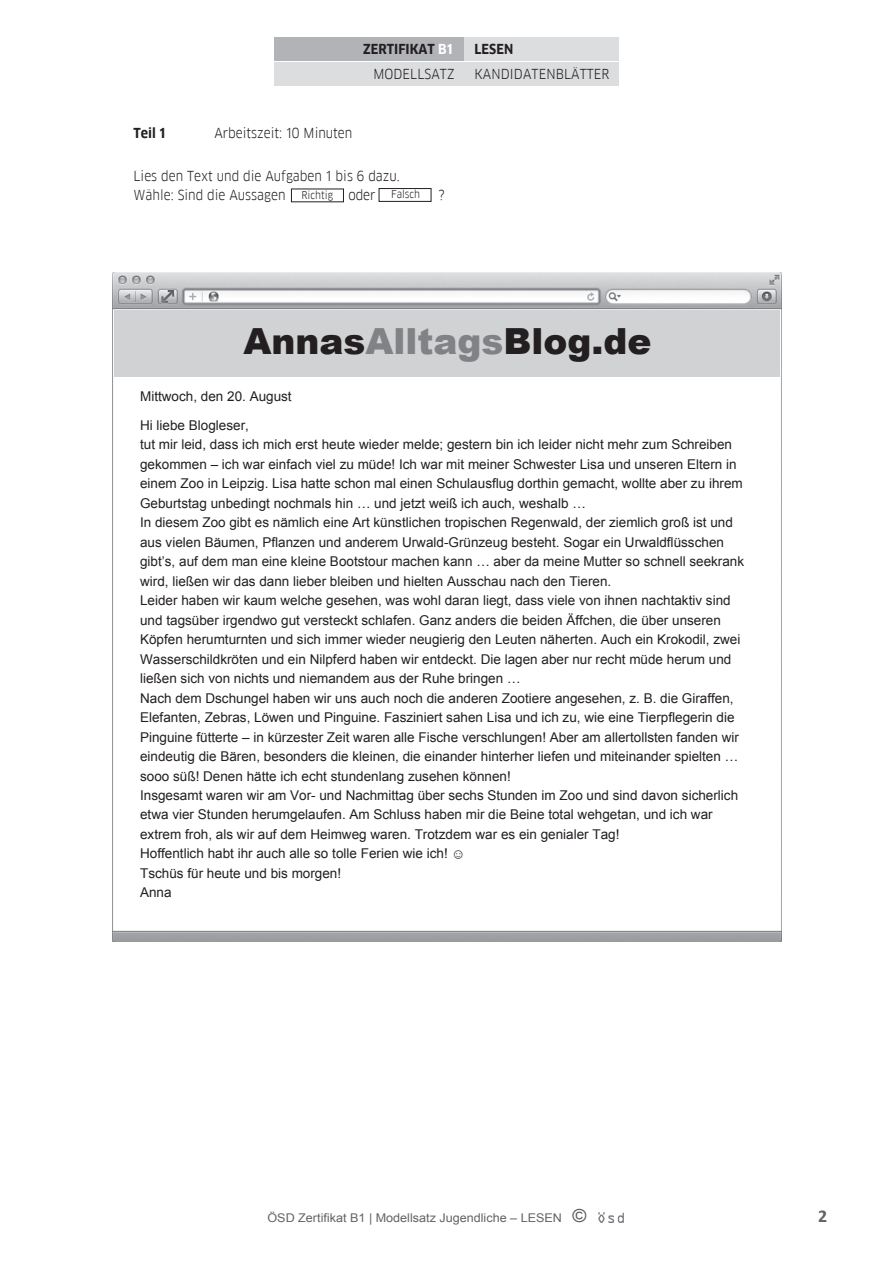
<style>
.page{position:relative;width:893px;height:1263px;background:#fff}
.page>*{position:absolute;margin:0;border:0;box-sizing:border-box;transform-origin:0 0}
.t1{font:900 36px "Arial";color:#231f20}
.t2{font:700 18px "Calibri";color:#636366}
.t3{font:13.5px/19.5px "Arial";color:#231f20}
.t4{font:13.5px/19.5px "Goethe FF Clan";color:#231f20}
.t5{font:700 13.5px "Goethe FF Clan";color:#231f20}
.t6{font:12px "Arial";color:#636366;scale:1.05 1}
.t7{font:10.5px "Goethe FF Clan";color:#231f20}
.s1{color:#fff}
.s2{color:#808285}
.s3{font-size:18px;color:#57585a}
</style>
<div class="page">
<img style="left:598px;top:1213px;width:25px;height:9px">
<img style="left:112px;top:272px;width:669px;height:669px">
<div style="left:274px;top:62px;width:345px;height:23px;background:#dcdddf"></div>
<div style="left:463px;top:37px;width:156px;height:24px;background:#dcdddf"></div>
<div style="left:274px;top:37px;width:189px;height:24px;background:#b2b3b7"></div>
<div style="left:379px;top:188px;width:52px;height:14px;border:1px solid #231f20"></div>
<div style="left:114px;top:310px;width:665px;height:67px;background:#d1d2d4"></div>
<p class="t5" style="left:363px;top:41px;width:91px">ZERTIFIKAT <span class="s1">B1</span></p>
<p class="t4" style="left:373px;top:64px;width:83px">MODELLSATZ</p>
<p class="t5" style="left:134px;top:125px;width:33px">Teil 1</p>
<p class="t4" style="left:214px;top:123px;width:139px">Arbeitszeit: 10 Minuten</p>
<p class="t4" style="left:134px;top:166px;width:268px">Lies den Text und die Aufgaben 1 bis 6 dazu.<br>Wähle: Sind die Aussagen</p>
<p class="t4" style="left:348px;top:185px;width:29px">oder</p>
<p class="t4" style="left:438px;top:185px;width:8px">?</p>
<p class="t7" style="left:301px;top:188px;width:33px">Richtig</p>
<p class="t7" style="left:391px;top:188px;width:31px">Falsch</p>
<p class="t5" style="left:474px;top:41px;width:40px">LESEN</p>
<p class="t4" style="left:474px;top:64px;width:137px">KANDIDATENBLÄTTER</p>
<h1 class="t1" style="left:243px;top:315px;width:410px">Annas<span class="s2">Alltags</span>Blog.de</h1>
<p class="t3" style="left:140px;top:382px;width:153px;line-height:28.5px">Mittwoch, den 20. August<br>Hi liebe Blogleser,</p>
<p class="t3" style="left:140px;top:435px;width:606px">tut mir leid, dass ich mich erst heute wieder melde; gestern bin ich leider nicht mehr zum Schreiben gekommen – ich war einfach viel zu müde! Ich war mit meiner Schwester Lisa und unseren Eltern in einem Zoo in Leipzig. Lisa hatte schon mal einen Schulausflug dorthin gemacht, wollte aber zu ihrem Geburtstag unbedingt nochmals hin … und jetzt weiß ich auch, weshalb …<br>In diesem Zoo gibt es nämlich eine Art künstlichen tropischen Regenwald, der ziemlich groß ist und aus vielen Bäumen, Pflanzen und anderem Urwald-Grünzeug besteht. Sogar ein Urwaldflüsschen gibt’s, auf dem man eine kleine Bootstour machen kann … aber da meine Mutter so schnell seekrank wird, ließen wir das dann lieber bleiben und hielten Ausschau nach den Tieren.<br>Leider haben wir kaum welche gesehen, was wohl daran liegt, dass viele von ihnen nachtaktiv sind und tagsüber irgendwo gut versteckt schlafen. Ganz anders die beiden Äffchen, die über unseren Köpfen herumturnten und sich immer wieder neugierig den Leuten näherten. Auch ein Krokodil, zwei Wasserschildkröten und ein Nilpferd haben wir entdeckt. Die lagen aber nur recht müde herum und ließen sich von nichts und niemandem aus der Ruhe bringen …<br>Nach dem Dschungel haben wir uns auch noch die anderen Zootiere angesehen, z. B. die Giraffen, Elefanten, Zebras, Löwen und Pinguine. Fasziniert sahen Lisa und ich zu, wie eine Tierpflegerin die Pinguine fütterte – in kürzester Zeit waren alle Fische verschlungen! Aber am allertollsten fanden wir eindeutig die Bären, besonders die kleinen, die einander hinterher liefen und miteinander spielten … sooo süß! Denen hätte ich echt stundenlang zusehen können!<br>Insgesamt waren wir am Vor- und Nachmittag über sechs Stunden im Zoo und sind davon sicherlich etwa vier Stunden herumgelaufen. Am Schluss haben mir die Beine total wehgetan, und ich war extrem froh, als wir auf dem Heimweg waren. Trotzdem war es ein genialer Tag!<br>Hoffentlich habt ihr auch alle so tolle Ferien wie ich! ☺<br>Tschüs für heute und bis morgen!<br>Anna</p>
<p class="t6" style="left:267px;top:1210px;width:305px">ÖSD Zertifikat B1 | Modellsatz Jugendliche – LESEN <span class="s3">©</span></p>
<h2 class="t2" style="left:818px;top:1204px;width:11px">2</h2>
</div>
